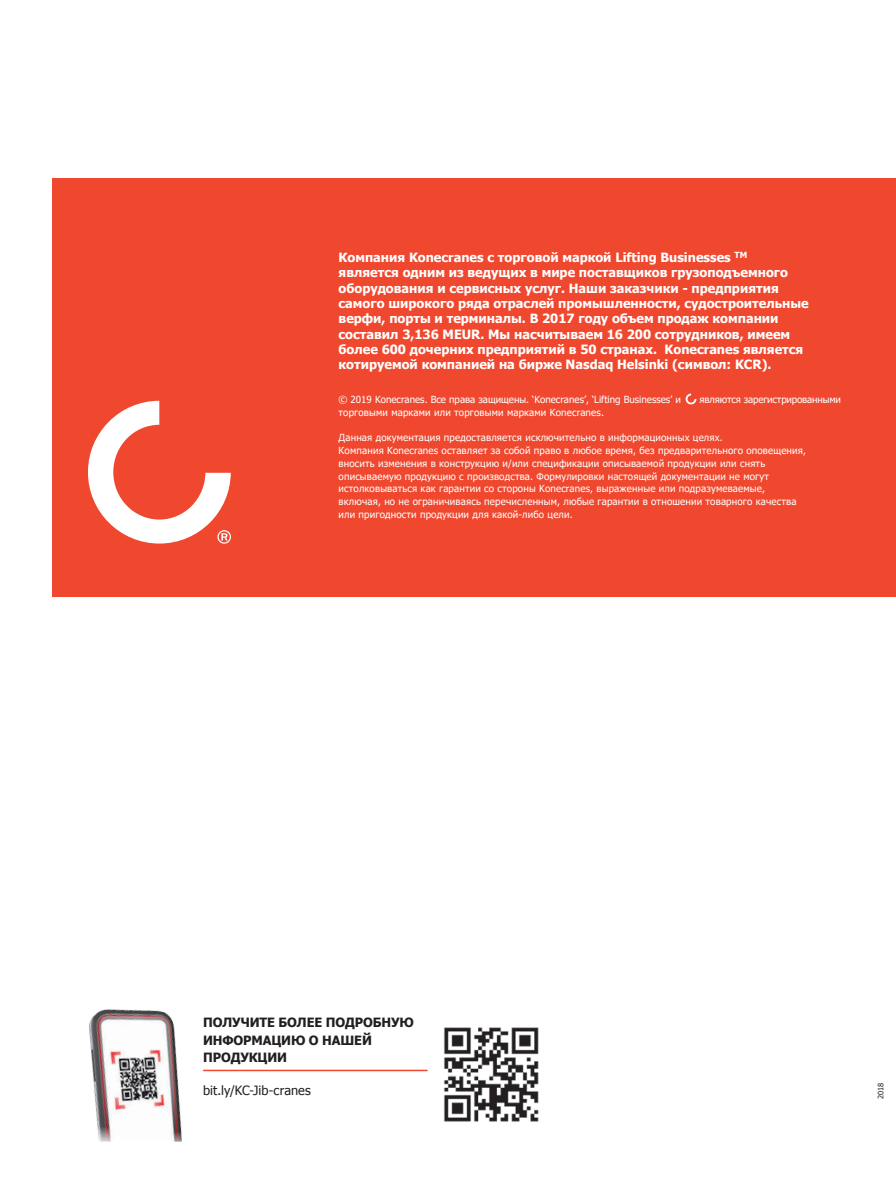
<style>
.page{position:relative;width:896px;height:1194px;background:#fff}
.page>*{position:absolute;margin:0;border:0;box-sizing:border-box;transform-origin:0 0}
.t1{font:700 12.75px/15.3px "Tahoma";color:#fff}
.t2{font:700 12.75px/17.2px "Tahoma";letter-spacing:-.01em;color:#231f20}
.t3{font:12.75px "Tahoma";letter-spacing:.005em;color:#231f20}
.t4{font:9.75px/12.8px "Tahoma";letter-spacing:.015em;color:#fff}
.t5{font:9.75px "Tahoma";letter-spacing:-.015em;color:#fff}
.t6{font:7.5px "Tahoma";color:#231f20}
</style>
<div class="page">
<div style="left:52px;top:178px;width:843px;height:419px;background:#ef482f"></div>
<svg style="left:685px;top:393px;width:11px;height:11px"></svg>
<img style="left:89px;top:1009px;width:121px;height:132px">
<hr style="left:203px;top:1069px;width:224px;height:1px;background:#ef482f">
<img style="left:444px;top:1027px;width:95px;height:95px">
<svg style="left:88px;top:400px;width:143px;height:143px"></svg>
<p class="t1" style="left:338px;top:250px;width:471px">Компания Konecranes с торговой маркой Lifting Businesses <sup>TM </sup>является одним из ведущих в мире поставщиков грузоподъемного оборудования и сервисных услуг. Наши заказчики - предприятия самого широкого ряда отраслей промышленности, судостроительные верфи, порты и терминалы. В 2017 году объем продаж компании составил 3,136 MEUR. Мы насчитываем 16 200 сотрудников, имеем более 600 дочерних предприятий в 50 странах. Konecranes является котируемой компанией на бирже Nasdaq Helsinki (символ: KCR).</p>
<p class="t4" style="left:338px;top:392px;width:344px">© 2019 Konecranes. Все права защищены. ‘Konecranes’, ‘Lifting Businesses’ и</p>
<p class="t5" style="left:699px;top:393px;width:143px">являются зарегистрированными</p>
<p class="t4" style="left:338px;top:406px;width:267px">торговыми марками или торговыми марками Konecranes.</p>
<p class="t4" style="left:338px;top:431px;width:469px">Данная документация предоставляется исключительно в информационных целях.<br>Компания Konecranes оставляет за собой право в любое время, без предварительного оповещения, вносить изменения в конструкцию и/или спецификации описываемой продукции или снять описываемую продукцию с производства. Формулировки настоящей документации не могут истолковываться как гарантии со стороны Konecranes, выраженные или подразумеваемые, включая, но не ограничиваясь перечисленным, любые гарантии в отношении товарного качества или пригодности продукции для какой-либо цели.</p>
<h1 class="t2" style="left:203px;top:1014px;width:212px">ПОЛУЧИТЕ БОЛЕЕ ПОДРОБНУЮ<br>ИНФОРМАЦИЮ О НАШЕЙ<br>ПРОДУКЦИИ</h1>
<h1 class="t3" style="left:203px;top:1081px;width:109px">bit.ly/KC-Jib-cranes</h1>
<p class="t6" style="left:875px;top:1098px;width:18px;rotate:-90deg">2018</p>
</div>
